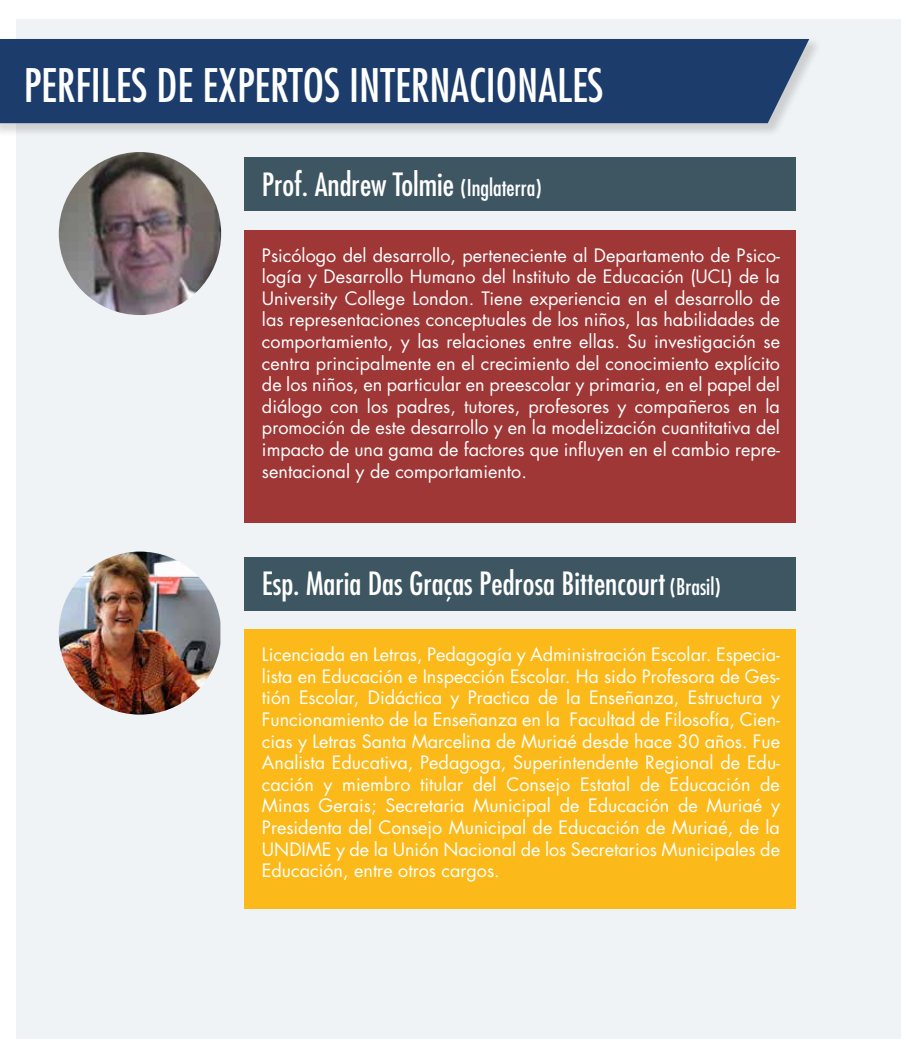
<style>
.page{position:relative;width:918px;height:1059px;background:#fff}
.page>*{position:absolute;margin:0;border:0;box-sizing:border-box;transform-origin:0 0}
.t1{font:condensed 45px "Futura Std";color:#fff}
.t2{font:condensed 31.2px "Futura Std";color:#fff}
.t3{font:18px/21.6px "Futura Std";color:#fff;text-align:justify}
.s1{font-size:22.5px}
</style>
<div class="page">
<div style="left:16px;top:20px;width:885px;height:1019px;background:#f0f3f5"></div>
<div style="left:0;top:39px;width:809px;height:84px;background:#1c3c6b"></div>
<div style="left:244px;top:157px;width:552px;height:54px;background:#3d5662"></div>
<div style="left:244px;top:230px;width:552px;height:293px;background:#a03737"></div>
<img style="left:59px;top:152px;width:162px;height:163px;border-radius:81px">
<div style="left:244px;top:557px;width:552px;height:54px;background:#3d5662"></div>
<div style="left:244px;top:630px;width:552px;height:279px;background:#fbba1a"></div>
<img style="left:59px;top:552px;width:161px;height:163px">
<h1 class="t1" style="left:24px;top:58px;width:581px">PERFILES DE EXPERTOS INTERNACIONALES</h1>
<h2 class="t2" style="left:262px;top:165px;width:281px">Prof. Andrew Tolmie <span class="s1">(Inglaterra)</span></h2>
<p class="t3" style="left:262px;top:244px;width:520px">Psicólogo del desarrollo, perteneciente al Departamento de Psico&shy;logía y Desarrollo Humano del Instituto de Educación (UCL) de la University College London. Tiene experiencia en el desarrollo de las representaciones conceptuales de los niños, las habilidades de comportamiento, y las relaciones entre ellas. Su investigación se centra principalmente en el crecimiento del conocimiento explícito de los niños, en particular en preescolar y primaria, en el papel del diálogo con los padres, tutores, profesores y compañeros en la promoción de este desarrollo y en la modelización cuantitativa del impacto de una gama de factores que influyen en el cambio repre&shy;sentacional y de comportamiento.</p>
<h2 class="t2" style="left:262px;top:565px;width:460px">Esp. Maria Das Graças Pedrosa Bittencourt <span class="s1">(Brasil)</span></h2>
<p class="t3" style="left:262px;top:644px;width:520px">Licenciada en Letras, Pedagogía y Administración Escolar. Especia&shy;lista en Educación e Inspección Escolar. Ha sido Profesora de Ges&shy;tión Escolar, Didáctica y Practica de la Enseñanza, Estructura y Funcionamiento de la Enseñanza en la Facultad de Filosofía, Cien&shy;cias y Letras Santa Marcelina de Muriaé desde hace 30 años. Fue Analista Educativa, Pedagoga, Superintendente Regional de Edu&shy;cación y miembro titular del Consejo Estatal de Educación de Minas Gerais; Secretaria Municipal de Educación de Muriaé y Presidenta del Consejo Municipal de Educación de Muriaé, de la UNDIME y de la Unión Nacional de los Secretarios Municipales de Educación, entre otros cargos.</p>
</div>
